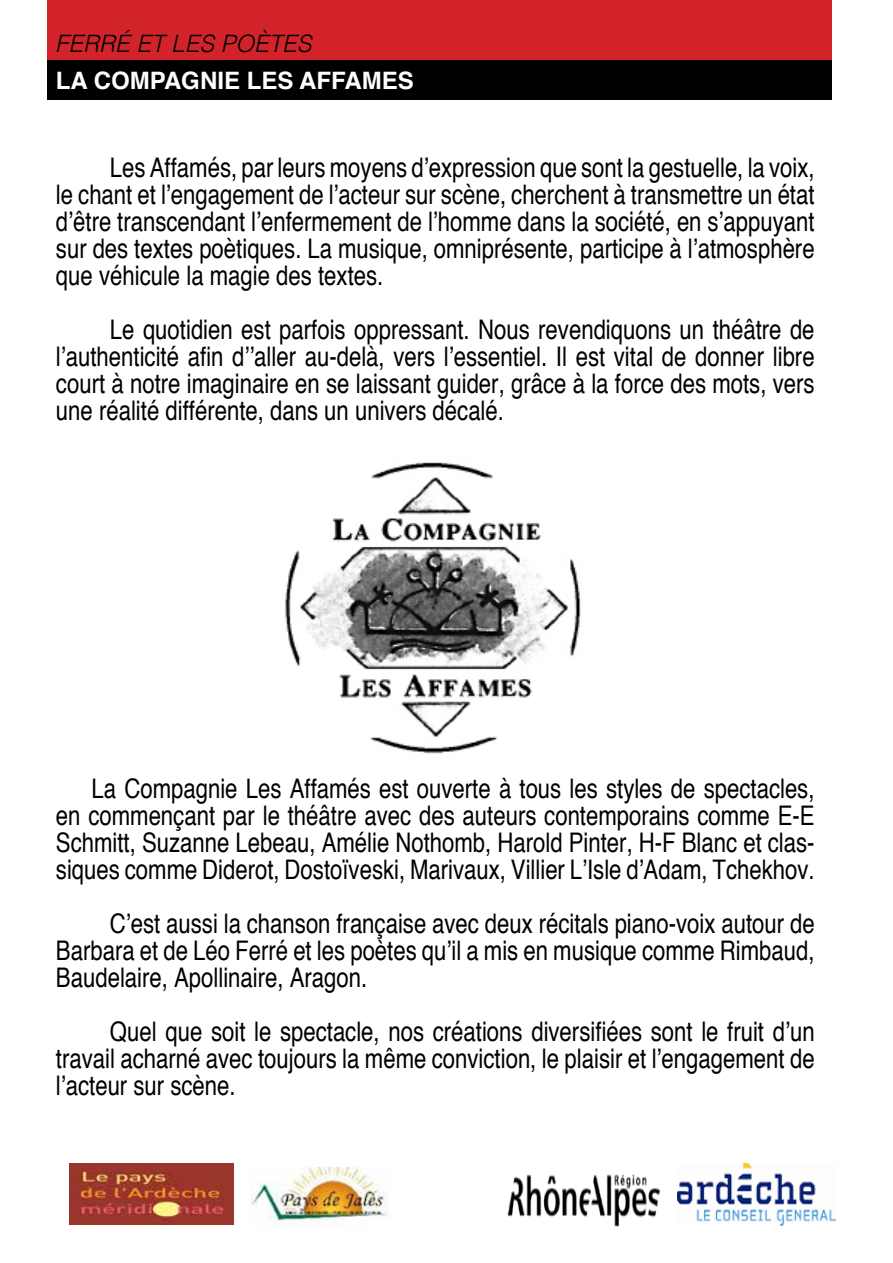
<style>
.page{position:relative;width:893px;height:1263px;background:#fff}
.page>*{position:absolute;margin:0;border:0;box-sizing:border-box;transform-origin:0 0}
.t1{font:condensed 27px/27px "Helvetica";color:#000;text-align:justify}
.t2{font:700 24px "Helvetica";color:#fff}
.t3{font:italic 300 24px "Helvetica";color:#000}
</style>
<div class="page">
<div style="left:47px;top:0;width:784px;height:61px;background:#d2232a"></div>
<div style="left:47px;top:61px;width:785px;height:39px;background:#000"></div>
<img style="left:285px;top:462px;width:296px;height:292px">
<img style="left:508px;top:1174px;width:153px;height:53px">
<img style="left:251px;top:1167px;width:138px;height:58px">
<img style="left:69px;top:1164px;width:164px;height:60px">
<img style="left:677px;top:1164px;width:159px;height:61px">
<p class="t3" style="left:55px;top:23px;width:258px">FERRÉ ET LES POÈTES</p>
<p class="t2" style="left:56px;top:61px;width:359px">LA COMPAGNIE LES AFFAMES</p>
<p class="t1" style="left:56px;top:154px;width:760px;text-indent:54px">Les Affamés, par leurs moyens d’expression que sont la gestuelle, la voix, le chant et l’engagement de l’acteur sur scène, cherchent à transmettre un état d’être transcendant l’enfermement de l’homme dans la société, en s’appuyant sur des textes poètiques. La musique, omniprésente, participe à l’atmosphère que véhicule la magie des textes.</p>
<p class="t1" style="left:56px;top:316px;width:760px;text-indent:54px">Le quotidien est parfois oppressant. Nous revendiquons un théâtre de l’authenticité afin d’’aller au-delà, vers l’essentiel. Il est vital de donner libre court à notre imaginaire en se laissant guider, grâce à la force des mots, vers une réalité différente, dans un univers décalé.</p>
<p class="t1" style="left:56px;top:775px;width:760px;text-indent:36px">La Compagnie Les Affamés est ouverte à tous les styles de spectacles, en commençant par le théâtre avec des auteurs contemporains comme E-E Schmitt, Suzanne Lebeau, Amélie Nothomb, Harold Pinter, H-F Blanc et clas&shy;siques comme Diderot, Dostoïveski, Marivaux, Villier L’Isle d’Adam, Tchekhov.</p>
<p class="t1" style="left:56px;top:910px;width:760px;text-indent:54px">C’est aussi la chanson française avec deux récitals piano-voix autour de Barbara et de Léo Ferré et les poètes qu’il a mis en musique comme Rimbaud, Baudelaire, Apollinaire, Aragon.    </p>
<p class="t1" style="left:56px;top:1018px;width:760px;text-indent:54px">Quel que soit le spectacle, nos créations diversifiées sont le fruit d’un travail acharné avec toujours la même conviction, le plaisir et l’engagement de l’acteur sur scène.</p>
</div>
